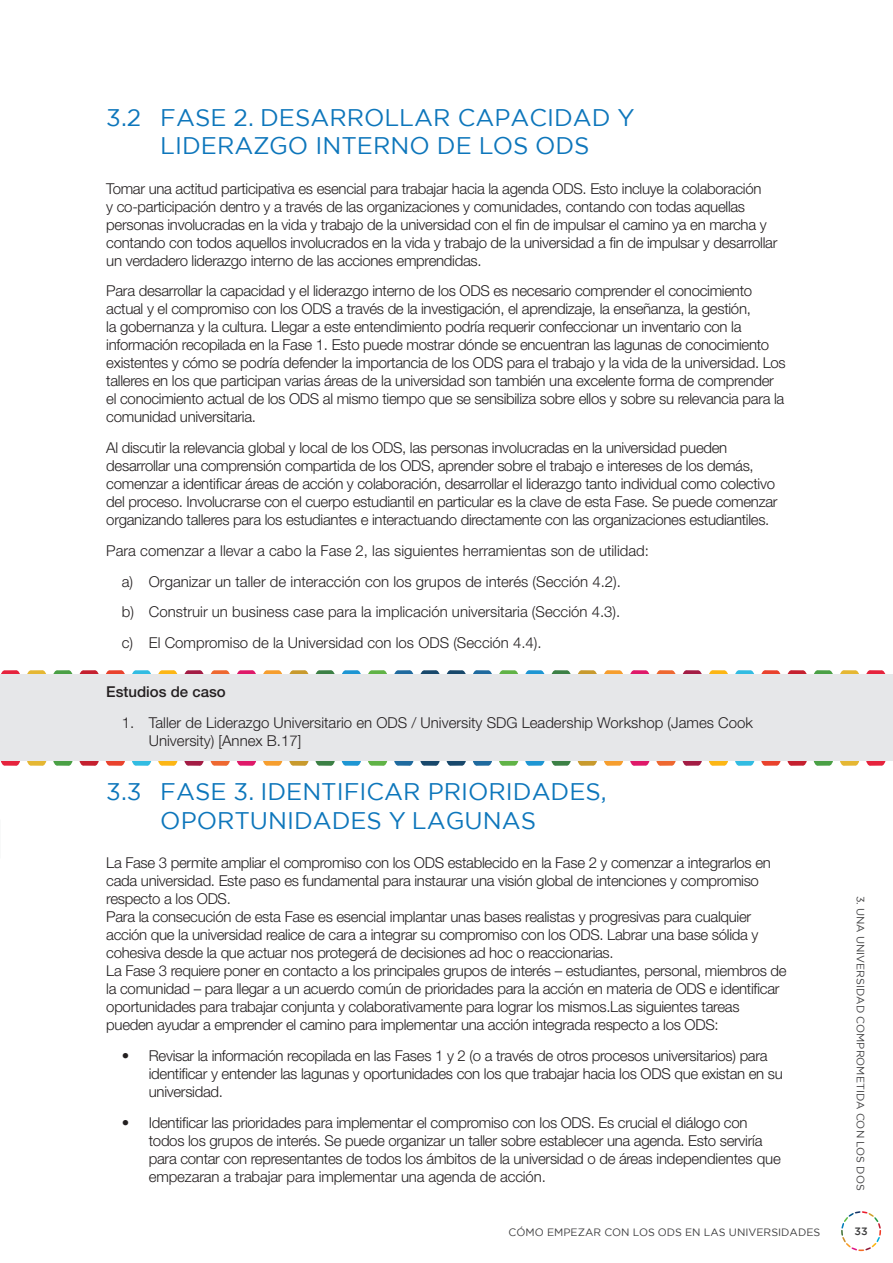
<style>
.page{position:relative;width:893px;height:1263px;background:#fff}
.page>*{position:absolute;margin:0;border:0;box-sizing:border-box;transform-origin:0 0}
.t1{font:24px/28.8px "Gotham";color:#0d76bb;text-align:center}
.t2{font:300 15px/18px "Helvetica Neue LT Std";letter-spacing:-.02em;color:#231f20}
.t3{font:300 15px/30.8px "Helvetica Neue LT Std";color:#231f20}
.t4{font:500 15px "Helvetica Neue LT Std";color:#231f20}
.t5{font:10.65px "Gotham";color:#3e3e3f}
.t6{font:500 10.65px "Gotham";color:#3e3e3f}
</style>
<div class="page">
<svg style="left:0;top:670px;width:886px;height:5px"></svg>
<div style="left:0;top:675px;width:892px;height:42px;background:#e6e7e9"></div>
<div style="left:0;top:714px;width:892px;height:47px;background:#e6e7e9"></div>
<svg style="left:0;top:761px;width:886px;height:5px"></svg>
<svg style="left:841px;top:1211px;width:40px;height:40px"></svg>
<h1 class="t1" style="left:106px;top:104px;width:530px">3.2 FASE 2. DESARROLLAR CAPACIDAD Y<br>LIDERAZGO INTERNO DE LOS ODS</h1>
<p class="t2" style="left:106px;top:179px;width:673px">Tomar una actitud participativa es esencial para trabajar hacia la agenda ODS. Esto incluye la colaboración<br>y co-participación dentro y a través de las organizaciones y comunidades, contando con todas aquellas personas involucradas en la vida y trabajo de la universidad con el fin de impulsar el camino ya en marcha y contando con todos aquellos involucrados en la vida y trabajo de la universidad a fin de impulsar y desarrollar un verdadero liderazgo interno de las acciones emprendidas.</p>
<p class="t2" style="left:106px;top:282px;width:681px">Para desarrollar la capacidad y el liderazgo interno de los ODS es necesario comprender el conocimiento actual y el compromiso con los ODS a través de la investigación, el aprendizaje, la enseñanza, la gestión,<br>la gobernanza y la cultura. Llegar a este entendimiento podría requerir confeccionar un inventario con la información recopilada en la Fase 1. Esto puede mostrar dónde se encuentran las lagunas de conocimiento existentes y cómo se podría defender la importancia de los ODS para el trabajo y la vida de la universidad. Los talleres en los que participan varias áreas de la universidad son también una excelente forma de comprender el conocimiento actual de los ODS al mismo tiempo que se sensibiliza sobre ellos y sobre su relevancia para la comunidad universitaria.</p>
<p class="t2" style="left:106px;top:438px;width:673px">Al discutir la relevancia global y local de los ODS, las personas involucradas en la universidad pueden desarrollar una comprensión compartida de los ODS, aprender sobre el trabajo e intereses de los demás, comenzar a identificar áreas de acción y colaboración, desarrollar el liderazgo tanto individual como colectivo del proceso. Involucrarse con el cuerpo estudiantil en particular es la clave de esta Fase. Se puede comenzar organizando talleres para los estudiantes e interactuando directamente con las organizaciones estudiantiles.</p>
<p class="t3" style="left:122px;top:535px;width:529px;text-indent:-16px">Para comenzar a llevar a cabo la Fase 2, las siguientes herramientas son de utilidad: a) Organizar un taller de interacción con los grupos de interés (Sección 4.2).<br>b) Construir un business case para la implicación universitaria (Sección 4.3).<br>c) El Compromiso de la Universidad con los ODS (Sección 4.4).</p>
<p class="t4" style="left:106px;top:683px;width:121px">Estudios de caso</p>
<p class="t3" style="left:149px;top:713px;width:606px;line-height:18px;text-indent:-27px">1. Taller de Liderazgo Universitario en ODS / University SDG Leadership Workshop (James Cook<br>University) [Annex B.17]</p>
<h1 class="t1" style="left:160px;top:778px;width:448px;text-align:left;text-indent:-54px">3.3 FASE 3. IDENTIFICAR PRIORIDADES,<br>OPORTUNIDADES Y LAGUNAS</h1>
<p class="t2" style="left:106px;top:853px;width:682px">La Fase 3 permite ampliar el compromiso con los ODS establecido en la Fase 2 y comenzar a integrarlos en cada universidad. Este paso es fundamental para instaurar una visión global de intenciones y compromiso respecto a los ODS.<br>Para la consecución de esta Fase es esencial implantar unas bases realistas y progresivas para cualquier acción que la universidad realice de cara a integrar su compromiso con los ODS. Labrar una base sólida y cohesiva desde la que actuar nos protegerá de decisiones ad hoc o reaccionarias.<br>La Fase 3 requiere poner en contacto a los principales grupos de interés – estudiantes, personal, miembros de la comunidad – para llegar a un acuerdo común de prioridades para la acción en materia de ODS e identificar oportunidades para trabajar conjunta y colaborativamente para lograr los mismos.Las siguientes tareas pueden ayudar a emprender el camino para implementar una acción integrada respecto a los ODS:</p>
<p class="t2" style="left:149px;top:1046px;width:636px">Revisar la información recopilada en las Fases 1 y 2 (o a través de otros procesos universitarios) para identificar y entender las lagunas y oportunidades con los que trabajar hacia los ODS que existan en su universidad.</p>
<p class="t2" style="left:149px;top:1113px;width:633px">Identificar las prioridades para implementar el compromiso con los ODS. Es crucial el diálogo con todos los grupos de interés. Se puede organizar un taller sobre establecer una agenda. Esto serviría para contar con representantes de todos los ámbitos de la universidad o de áreas independientes que empezaran a trabajar para implementar una agenda de acción.</p>
<p class="t5" style="left:865px;top:895px;width:296px;rotate:90deg">3. UNA UNIVERSIDAD COMPROMETIDA CON LOS DOS</p>
<p class="t5" style="left:509px;top:1228px;width:313px">CÓMO EMPEZAR CON LOS ODS EN LAS UNIVERSIDADES</p>
<p class="t6" style="left:854px;top:1227px;width:15px">33</p>
</div>
